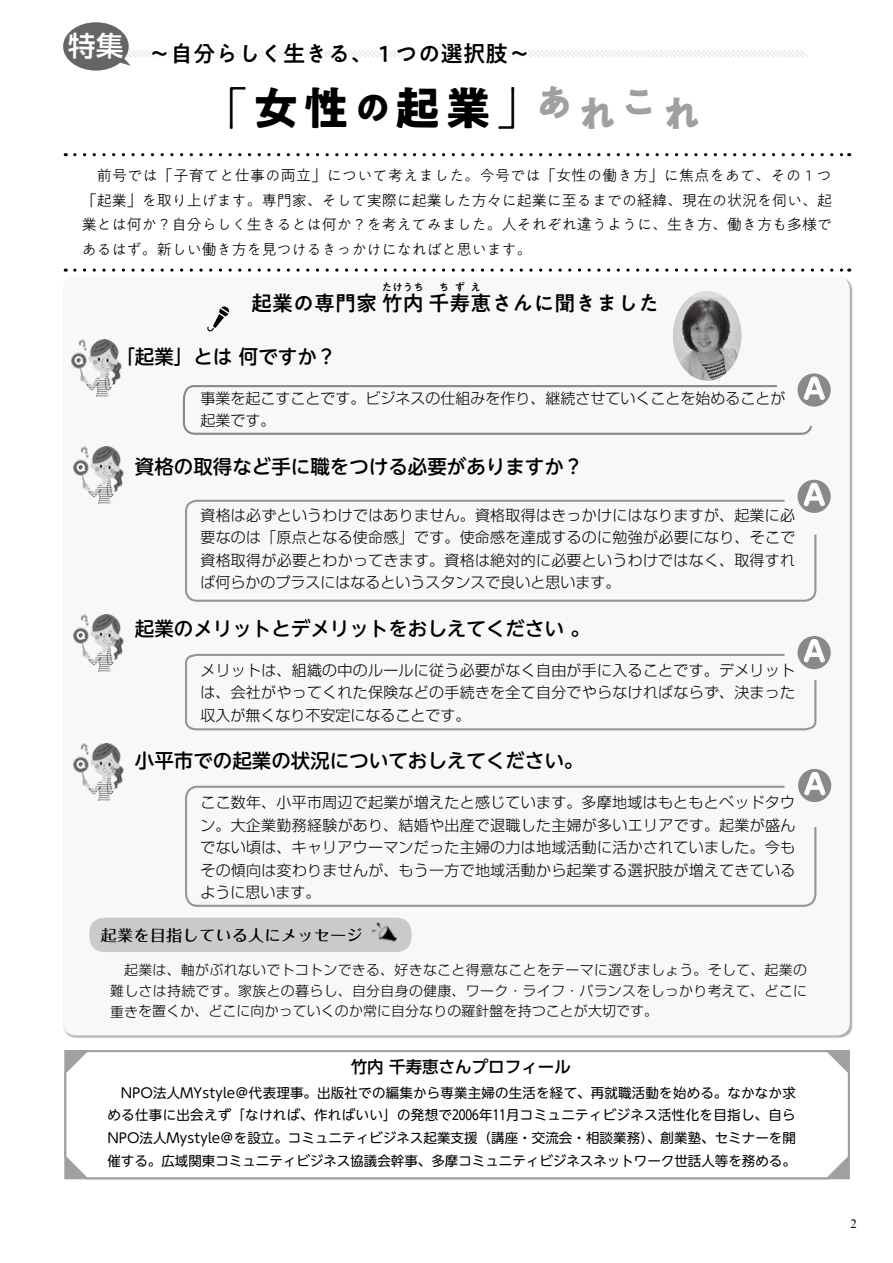
<style>
.page{position:relative;width:893px;height:1263px;background:#fff}
.page>*{position:absolute;margin:0;border:0;box-sizing:border-box;transform-origin:0 0}
.t1{font:700 45px "PA1 Gothic Std";color:#000}
.t2{font:700 37.5px "PA1 Gothic Std";color:#9fa0a0}
.t3{font:700 26.4px "Shin M Go Pr 6 N De";color:#fff}
.t4{font:500 22.5px "PA1 Gothic Std";color:#000}
.t5{font:500 21px "PA1 Gothic Std";color:#000}
.t6{font:500 19.5px "UD Shin M Go Pr 6";color:#000}
.t7{font:500 16.5px "UD Shin Go Pr 6";color:#000}
.t8{font:500 15.3px "Folk Pro";color:#000;scale:1.05 1}
.t9{font:300 15px/22.5px "Shin Go Pr 6";color:#000;text-align:justify}
.t10{font:300 15px/24.8px "PA1 Gothic Std";color:#000;text-align:justify}
.t11{font:300 13.8px "Shin Go Pr 6";color:#000}
.t12{font:13.5px/22.6px "UD Shin M Go Pr 6";color:#000;text-align:justify}
.t13{font:12.75px "Times New Roman";color:#000}
.t14{font:500 10.5px "PA1 Gothic Std";color:#000}
.s1{font-weight:300}
.s2{font-size:36px}
</style>
<div class="page">
<svg style="left:75px;top:153px;width:775px;height:3px"></svg>
<svg style="left:75px;top:268px;width:775px;height:4px"></svg>
<div style="left:63px;top:22px;width:66px;height:49px;background:#666464;border-radius:50%"></div>
<div style="left:63px;top:276px;width:787px;height:759px;background:#f7f8f8;border-radius:13px"></div>
<img style="left:71px;top:339px;width:51px;height:57px">
<img style="left:73px;top:447px;width:51px;height:57px">
<img style="left:73px;top:614px;width:51px;height:58px">
<img style="left:73px;top:743px;width:51px;height:57px">
<svg style="left:185px;top:499px;width:632px;height:103px"></svg>
<svg style="left:185px;top:785px;width:632px;height:122px"></svg>
<svg style="left:185px;top:653px;width:632px;height:78px"></svg>
<svg style="left:797px;top:373px;width:34px;height:34px"></svg>
<svg style="left:182px;top:376px;width:643px;height:59px"></svg>
<div style="left:797px;top:480px;width:34px;height:33px;background:#898989;border-radius:50%"></div>
<svg style="left:804px;top:482px;width:21px;height:24px"></svg>
<div style="left:797px;top:636px;width:34px;height:33px;background:#898989;border-radius:50%"></div>
<svg style="left:804px;top:639px;width:21px;height:24px"></svg>
<div style="left:798px;top:769px;width:33px;height:33px;background:#898989;border-radius:50%"></div>
<svg style="left:804px;top:772px;width:22px;height:23px"></svg>
<div style="left:89px;top:918px;width:323px;height:34px;background:#c9caca;border-radius:15px"></div>
<img style="left:371px;top:922px;width:26px;height:21px">
<div style="left:673px;top:291px;width:68px;height:90px;background:#dcdddd;border-radius:50%"></div>
<img style="left:673px;top:297px;width:68px;height:84px">
<svg style="left:207px;top:306px;width:22px;height:25px"></svg>
<svg style="left:64px;top:1050px;width:786px;height:130px"></svg>
<svg style="left:68px;top:22px;width:740px;height:49px"></svg>
<h3 class="t4" style="left:148px;top:40px;width:384px">～自分らしく生きる、１つの選択肢~</h3>
<h2 class="t2" style="left:536px;top:84px;width:166px">あれこれ</h2>
<h1 class="t1" style="left:203px;top:79px;width:340px"><span class="s1">「</span>女性<span class="s2">の</span>起業<span class="s1">」</span></h1>
<p class="t10" style="left:82px;top:164px;width:751px">　前号では「子育てと仕事の両立」について考えました。今号では「女性の働き方」に焦点をあて、その１つ「起業」を取り上げます。専門家、そして実際に起業した方々に起業に至るまでの経緯、現在の状況を伺い、起業とは何か？自分らしく生きるとは何か？を考えてみました。人それぞれ違うように、生き方、働き方も多様であるはず。新しい働き方を見つけるきっかけになればと思います。</p>
<p class="t14" style="left:382px;top:281px;width:43px">たけうち</p>
<p class="t14" style="left:439px;top:281px;width:43px">ちずえ</p>
<h3 class="t5" style="left:251px;top:290px;width:410px">起業の専門家竹内千寿恵さんに聞きました</h3>
<h3 class="t6" style="left:115px;top:340px;width:222px">「起業」とは何ですか?</h3>
<p class="t9" style="left:200px;top:385px;width:587px">事業を起こすことです。ビジネスの仕組みを作り、継続させていくことを始めることが起業です。</p>
<h3 class="t6" style="left:135px;top:450px;width:450px">資格の取得など手に職をつける必要がありますか?</h3>
<p class="t9" style="left:200px;top:502px;width:596px">資格は必ずというわけではありません。資格取得はきっかけにはなりますが、起業に必要なのは「原点となる使命感」です。使命感を達成するのに勉強が必要になり、そこで資格取得が必要とわかってきます。資格は絶対的に必要というわけではなく、取得すれば何らかのプラスにはなるというスタンスで良いと思います。</p>
<h3 class="t6" style="left:115px;top:612px;width:476px">　起業のメリットとデメリットをおしえてください。</h3>
<p class="t9" style="left:200px;top:657px;width:596px">メリットは、組織の中のルールに従う必要がなく自由が手に入ることです。デメリットは、会社がやってくれた保険などの手続きを全て自分でやらなければならず、決まった収入が無くなり不安定になることです。</p>
<h3 class="t6" style="left:115px;top:744px;width:469px">　小平市での起業の状況についておしえてください。</h3>
<p class="t9" style="left:200px;top:790px;width:596px">ここ数年、小平市周辺で起業が増えたと感じています。多摩地域はもともとベッドタウン。大企業勤務経験があり、結婚や出産で退職した主婦が多いエリアです。起業が盛んでない頃は、キャリアウーマンだった主婦の力は地域活動に活かされていました。今もその傾向は変わりませんが、もう一方で地域活動から起業する選択肢が増えてきているように思います。</p>
<h3 class="t3" style="left:804px;top:367px;width:23px">A</h3>
<h3 class="t3" style="left:804px;top:473px;width:23px">A</h3>
<h3 class="t3" style="left:804px;top:629px;width:23px">A</h3>
<h3 class="t3" style="left:804px;top:762px;width:23px">A</h3>
<p class="t8" style="left:101px;top:920px;width:251px;rotate:1deg">起業を目指している人にメッセージ</p>
<p class="t11" style="left:124px;top:957px;width:58px;rotate:1deg">起業は、</p>
<p class="t11" style="left:181px;top:956px;width:201px;rotate:1deg">軸がぶれないでトコトンできる</p>
<p class="t11" style="left:395px;top:955px;width:300px;rotate:1deg">好きなこと得意なことをテーマに選びましょう</p>
<p class="t11" style="left:694px;top:957px;width:115px;rotate:1deg">。そして、起業の</p>
<p class="t11" style="left:580px;top:977px;width:172px;rotate:1deg">バランスをしっかり考えて</p>
<p class="t11" style="left:110px;top:978px;width:115px;rotate:1deg">難しさは持続です</p>
<p class="t11" style="left:209px;top:996px;width:437px;rotate:1deg">どこに向かっていくのか常に自分なりの羅針盤を持つことが大切です</p>
<p class="t11" style="left:751px;top:978px;width:58px;rotate:1deg">、どこに</p>
<p class="t11" style="left:338px;top:978px;width:115px;rotate:1deg">、自分自身の健康</p>
<p class="t11" style="left:224px;top:978px;width:115px;rotate:1deg">。家族との暮らし</p>
<p class="t11" style="left:452px;top:978px;width:129px;rotate:1deg">、ワーク・ライフ・</p>
<p class="t11" style="left:110px;top:999px;width:100px;rotate:1deg">重きを置くか、</p>
<p class="t7" style="left:351px;top:1053px;width:221px">竹内千寿恵さんプロフィール</p>
<p class="t12" style="left:107px;top:1080px;width:690px">　NPO法人MYstyle＠代表理事。出版社での編集から専業主婦の生活を経て、再就職活動を始める。なかなか求める仕事に出会えず「なければ、作ればいい」の発想で2006年11月コミュニティビジネス活性化を目指し、自らNPO法人Mystyle＠を設立。コミュニティビジネス起業支援（講座・交流会・相談業務）、創業塾、セミナーを開催する。広域関東コミュニティビジネス協議会幹事、多摩コミュニティビジネスネットワーク世話人等を務める。</p>
<p class="t13" style="left:851px;top:1215px;width:8px">2</p>
</div>
